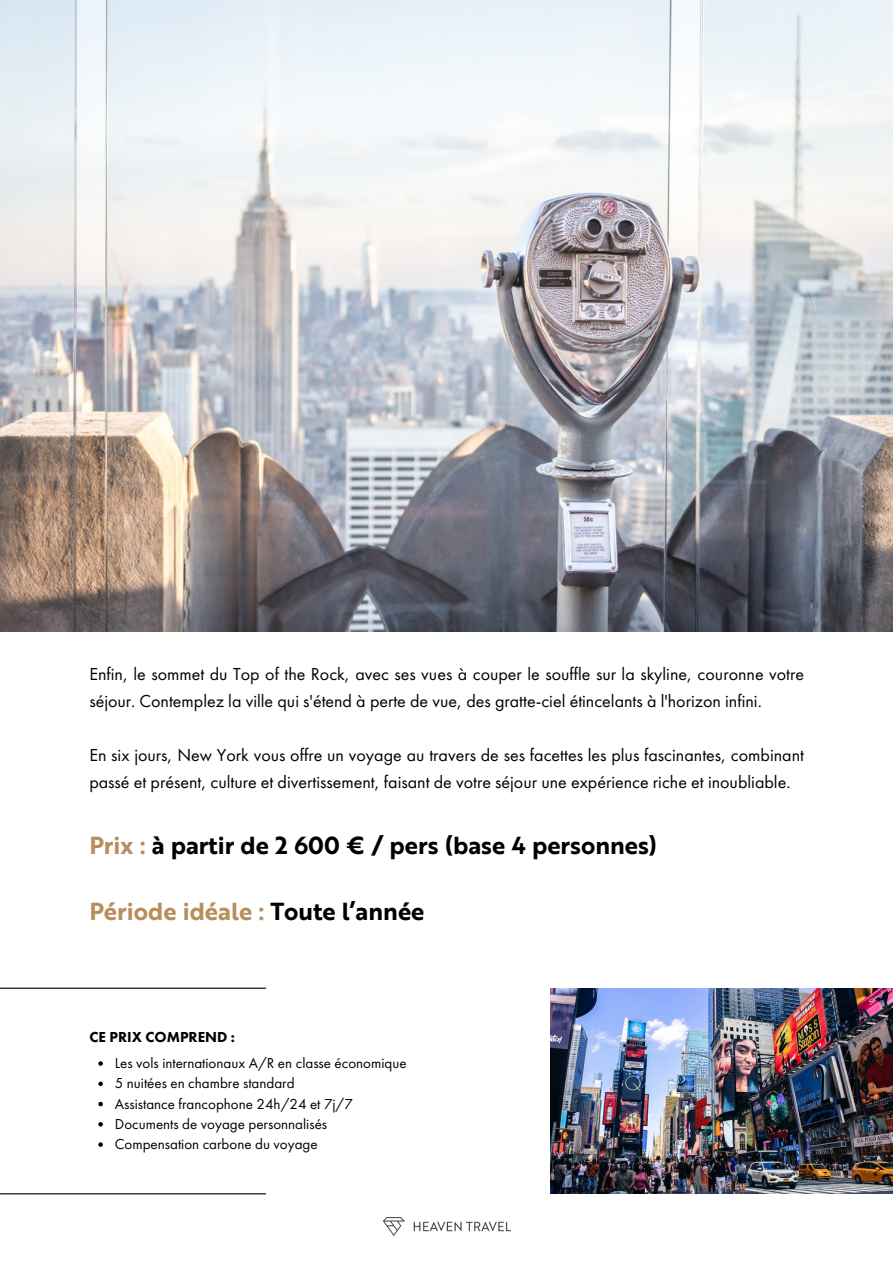
<style>
.page{position:relative;width:893px;height:1264px;background:#fff}
.page>*{position:absolute;margin:0;border:0;box-sizing:border-box;transform-origin:0 0}
.t1{font:700 24px "Brother 1816";color:#000}
.t2{font:700 24px "Brother 1816";color:#b88e5d}
.t3{font:18px/27px "Futura PT";color:#000}
.t4{font:15px "Futura PT";color:#000}
.t5{font:800 15px "Futura PT";color:#000}
.s1{color:#b88e5d}
.s2{color:#000}
</style>
<div class="page">
<img style="left:0;top:0;width:892px;height:631px">
<hr style="left:0;top:1193px;width:266px;height:1px;background:#000">
<hr style="left:0;top:987px;width:266px;height:1px;background:#000">
<img style="left:550px;top:988px;width:342px;height:205px">
<svg style="left:98px;top:1061px;width:5px;height:4px"></svg>
<svg style="left:98px;top:1081px;width:5px;height:5px"></svg>
<svg style="left:98px;top:1101px;width:5px;height:5px"></svg>
<svg style="left:98px;top:1122px;width:5px;height:4px"></svg>
<svg style="left:98px;top:1142px;width:5px;height:4px"></svg>
<img style="left:383px;top:1217px;width:127px;height:18px">
<p class="t3" style="left:89px;top:660px;width:716px">Enfin, le sommet du Top of the Rock, avec ses vues à couper le souffle sur la skyline, couronne votre séjour. Contemplez la ville qui s'étend à perte de vue, des gratte-ciel étincelants à l'horizon infini.</p>
<p class="t3" style="left:89px;top:741px;width:716px">En six jours, New York vous offre un voyage au travers de ses facettes les plus fascinantes, combinant passé et présent, culture et divertissement, faisant de votre séjour une expérience riche et inoubliable.</p>
<p class="t1" style="left:89px;top:836px;width:569px"><span class="s1">Prix :</span> à partir de 2 600 € / pers (base 4 personnes)</p>
<p class="t2" style="left:89px;top:901px;width:336px">Période idéale : <span class="s2">Toute l’année</span></p>
<p class="t5" style="left:89px;top:1027px;width:147px">CE PRIX COMPREND :</p>
<p class="t4" style="left:115px;top:1053px;width:293px">Les vols internationaux A/R en classe économique</p>
<p class="t4" style="left:115px;top:1073px;width:181px">5 nuitées en chambre standard</p>
<p class="t4" style="left:115px;top:1093px;width:240px">Assistance francophone 24h/24 et 7j/7</p>
<p class="t4" style="left:115px;top:1114px;width:214px">Documents de voyage personnalisés</p>
<p class="t4" style="left:115px;top:1134px;width:204px">Compensation carbone du voyage</p>
</div>
